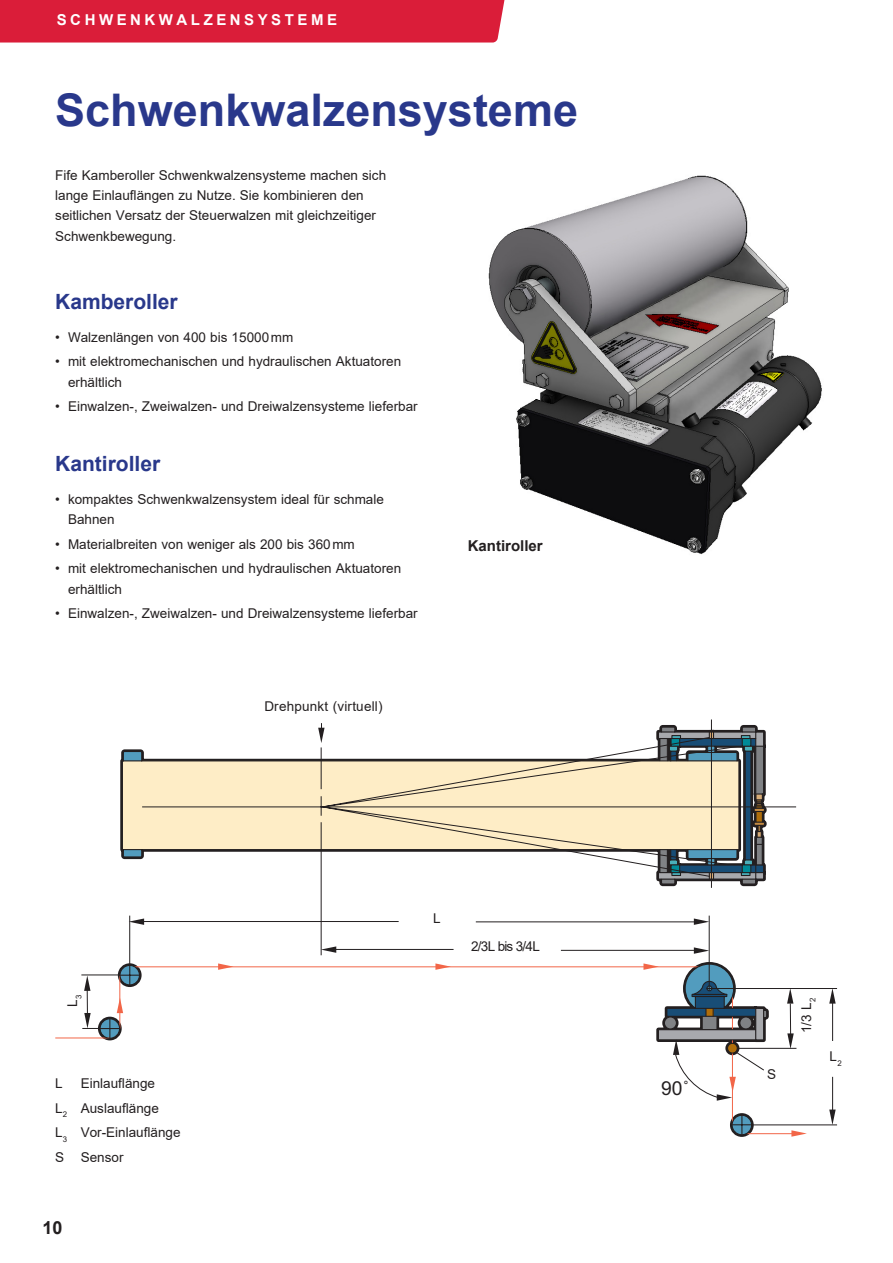
<style>
.page{position:relative;width:893px;height:1263px;background:#fff}
.page>*{position:absolute;margin:0;border:0;box-sizing:border-box;transform-origin:0 0}
.Headline{font:700 45px "Arial";color:#29388b}
.Subline{font:700 21px "Arial";color:#29388b}
.t1{font:19.35px "Arial";color:#231f20}
.Copy{font:700 18px "Arial";color:#231f20}
.Category{font:700 15px "Arial";letter-spacing:.235em;color:#fff}
.Subline-2{font:700 15px "Arial";color:#231f20}
.Copy-2{font:13.5px/20.2px "Arial";color:#231f20}
.Sub_Sub_Sub{font:13.5px "Arial";letter-spacing:.015em;color:#231f20}
</style>
<div class="page">
<div style="left:0;top:0;width:505px;height:43px;background:#da1d39"></div>
<img style="left:488px;top:175px;width:334px;height:380px">
<hr style="left:832px;top:1002px;width:1px;height:39px;background:#231f20">
<hr style="left:747px;top:1133px;width:48px;height:1px;background:#f26648">
<hr style="left:55px;top:1038px;width:55px;height:1px;background:#f26648">
<svg style="left:99px;top:747px;width:669px;height:388px"></svg>
<hr style="left:561px;top:950px;width:136px;height:1px;background:#231f20">
<svg style="left:791px;top:1130px;width:16px;height:7px"></svg>
<svg style="left:435px;top:963px;width:16px;height:7px"></svg>
<svg style="left:218px;top:963px;width:16px;height:7px"></svg>
<svg style="left:117px;top:998px;width:6px;height:15px"></svg>
<hr style="left:476px;top:921px;width:221px;height:1px;background:#231f20">
<svg style="left:130px;top:918px;width:14px;height:7px"></svg>
<hr style="left:141px;top:921px;width:258px;height:1px;background:#231f20">
<svg style="left:322px;top:946px;width:14px;height:7px"></svg>
<hr style="left:333px;top:949px;width:121px;height:1px;background:#231f20">
<hr style="left:706px;top:988px;width:131px;height:1px;background:#231f20">
<hr style="left:321px;top:822px;width:1px;height:133px;background:#231f20">
<svg style="left:321px;top:796px;width:1px;height:20px"></svg>
<hr style="left:321px;top:747px;width:1px;height:42px;background:#231f20">
<hr style="left:142px;top:807px;width:654px;height:1px;background:#231f20">
<hr style="left:711px;top:719px;width:1px;height:169px;background:#231f20">
<hr style="left:129px;top:916px;width:1px;height:49px;background:#231f20">
<hr style="left:81px;top:975px;width:38px;height:1px;background:#231f20">
<svg style="left:787px;top:989px;width:6px;height:14px"></svg>
<svg style="left:829px;top:989px;width:7px;height:14px"></svg>
<svg style="left:82px;top:1028px;width:755px;height:97px"></svg>
<svg style="left:322px;top:747px;width:321px;height:130px"></svg>
<svg style="left:318px;top:723px;width:7px;height:20px"></svg>
<svg style="left:84px;top:975px;width:7px;height:53px"></svg>
<hr style="left:790px;top:1003px;width:1px;height:32px;background:#231f20">
<svg style="left:643px;top:726px;width:124px;height:345px"></svg>
<p class="Category" style="left:57px;top:9px;width:282px">SCHWENKWALZENSYSTEME</p>
<p class="Headline" style="left:55px;top:79px;width:524px">Schwenkwalzensysteme</p>
<p class="Copy-2" style="left:55px;top:165px;width:332px">Fife Kamberoller Schwenkwalzensysteme machen sich lange Einlauflängen zu Nutze. Sie kombinieren den seitlichen Versatz der Steuerwalzen mit gleichzeitiger Schwenkbewegung.</p>
<p class="Subline" style="left:55px;top:287px;width:124px">Kamberoller</p>
<p class="Copy-2" style="left:55px;top:327px;width:240px">• Walzenlängen von 400 bis 15000mm</p>
<p class="Copy-2" style="left:68px;top:351px;width:335px;text-indent:-13px">• mit elektromechanischen und hydraulischen Aktuatoren erhältlich</p>
<p class="Copy-2" style="left:55px;top:396px;width:364px">• Einwalzen-, Zweiwalzen- und Dreiwalzensysteme lieferbar</p>
<p class="Subline" style="left:55px;top:449px;width:107px">Kantiroller</p>
<p class="Copy-2" style="left:68px;top:489px;width:317px;text-indent:-13px">• kompaktes Schwenkwalzensystem ideal für schmale<br>Bahnen</p>
<p class="Copy-2" style="left:55px;top:534px;width:301px">• Materialbreiten von weniger als 200 bis 360mm</p>
<p class="Copy-2" style="left:68px;top:558px;width:335px;text-indent:-13px">• mit elektromechanischen und hydraulischen Aktuatoren erhältlich</p>
<p class="Copy-2" style="left:55px;top:603px;width:364px">• Einwalzen-, Zweiwalzen- und Dreiwalzensysteme lieferbar</p>
<p class="Sub_Sub_Sub" style="left:264px;top:697px;width:120px">Drehpunkt (virtuell)</p>
<p class="Subline-2" style="left:468px;top:535px;width:77px">Kantiroller</p>
<p class="Sub_Sub_Sub" style="left:63px;top:1007px;width:14px;rotate:-90deg">L<sub>3</sub></p>
<p class="Copy-2" style="left:55px;top:1073px;width:9px">L</p>
<p class="Copy-2" style="left:81px;top:1073px;width:76px">Einlauflänge</p>
<p class="Copy-2" style="left:55px;top:1098px;width:105px">L<sub>2</sub> Auslauflänge</p>
<p class="Copy-2" style="left:55px;top:1122px;width:127px">L<sub>3</sub> Vor-Einlauflänge</p>
<p class="Copy-2" style="left:55px;top:1147px;width:70px">S Sensor</p>
<p class="Copy" style="left:43px;top:1214px;width:22px">10</p>
<p class="Sub_Sub_Sub" style="left:433px;top:909px;width:9px">L</p>
<p class="Sub_Sub_Sub" style="left:471px;top:937px;width:70px">2/3 L bis 3/4 L</p>
<p class="t1" style="left:661px;top:1075px;width:29px">90˚</p>
<p class="Sub_Sub_Sub" style="left:767px;top:1065px;width:11px">S</p>
<p class="Sub_Sub_Sub" style="left:797px;top:1033px;width:37px;rotate:-90deg">1/3 L<sub>2</sub></p>
<p class="Sub_Sub_Sub" style="left:830px;top:1047px;width:14px">L<sub>2</sub></p>
</div>
